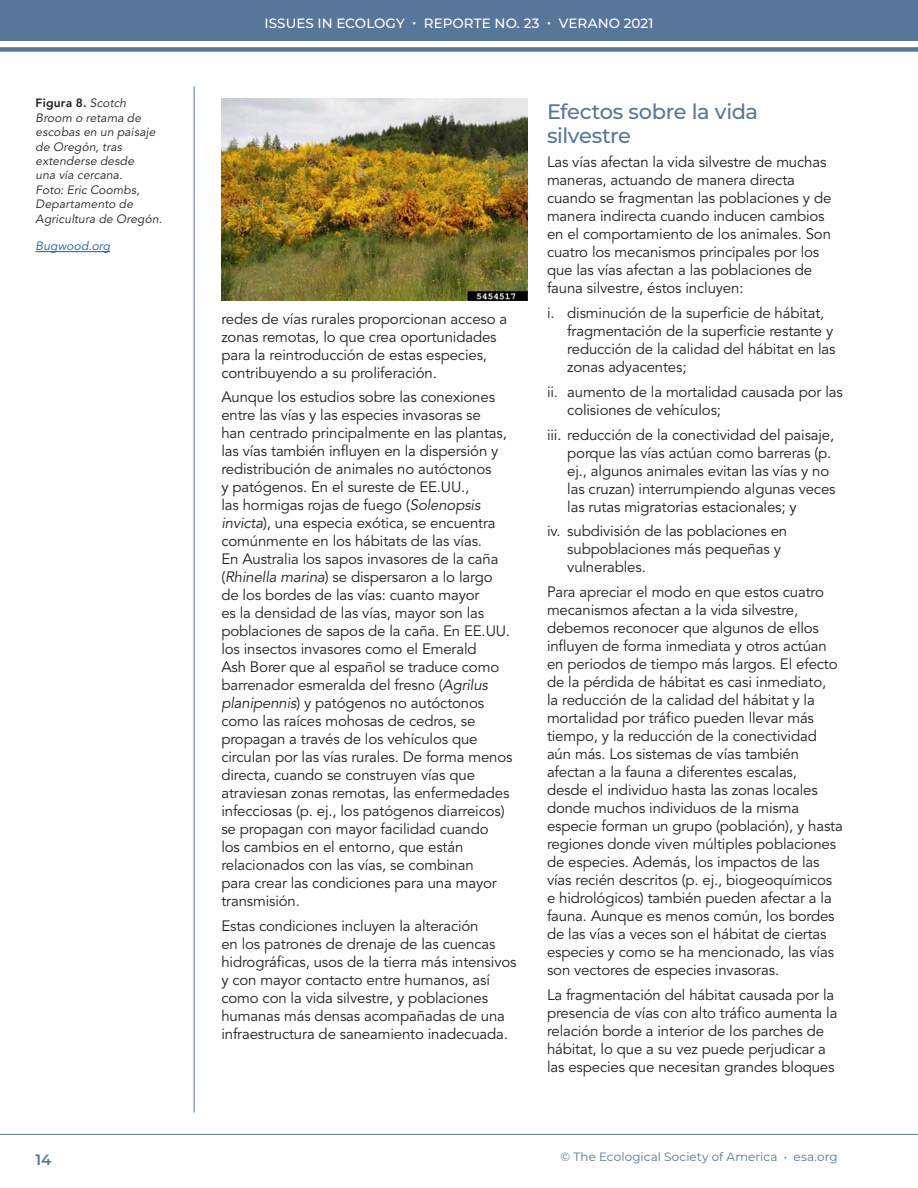
<style>
.page{position:relative;width:918px;height:1188px;background:#fff}
.page>*{position:absolute;margin:0;border:0;box-sizing:border-box;transform-origin:0 0}
.t1{font:500 21px/24px "Montserrat";letter-spacing:-.02em;color:#587698}
.t2{font:15px/18px "Avenir LT Std";letter-spacing:-.01em;color:#231f20}
.t3{font:600 15px "Montserrat";color:#587698}
.t4{font:500 13.5px "Montserrat";letter-spacing:.01em;color:#fff}
.t5{font:italic 12px/14.4px "Avenir LT Std";letter-spacing:.015em;color:#231f20}
.t6{font:12px "Montserrat";letter-spacing:.005em;color:#587698}
.t7{font:italic 12px "Avenir LT Std";letter-spacing:.015em;color:#175d9e}
.s1{font-weight:800;font-style:normal}
.s2{font-style:italic}
</style>
<div class="page">
<div style="left:0;top:0;width:918px;height:41px;background:#587698"></div>
<div style="left:0;top:47px;width:918px;height:5px;background:#587698"></div>
<hr style="left:0;top:1134px;width:918px;height:1px;background:#587698">
<hr style="left:194px;top:86px;width:1px;height:1026px;background:#587698">
<img style="left:221px;top:98px;width:306px;height:203px">
<hr style="left:36px;top:251px;width:74px;height:1px;background:#175d9e">
<p class="t5" style="left:36px;top:96px;width:128px"><span class="s1">Figura 8.</span> Scotch<br>Broom o retama de escobas en un paisaje de Oregón, tras extenderse desde<br>una vía cercana.<br>Foto: Eric Coombs,<br>Departamento de<br>Agricultura de Oregón.</p>
<p class="t7" style="left:36px;top:239px;width:76px">Bugwood.org</p>
<p class="t3" style="left:36px;top:1149px;width:17px">14</p>
<p class="t4" style="left:264px;top:14px;width:391px">ISSUES IN ECOLOGY • REPORTE NO. 23 • VERANO 2021</p>
<p class="t2" style="left:221px;top:310px;width:287px">redes de vías rurales proporcionan acceso a zonas remotas, lo que crea oportunidades para la reintroducción de estas especies, contribuyendo a su proliferación.</p>
<p class="t2" style="left:221px;top:389px;width:293px">Aunque los estudios sobre las conexiones entre las vías y las especies invasoras se<br>han centrado principalmente en las plantas, las vías también influyen en la dispersión y redistribución de animales no autóctonos<br>y patógenos. En el sureste de EE.UU.,<br>las hormigas rojas de fuego (<span class="s2">Solenopsis invicta</span>), una especia exótica, se encuentra comúnmente en los hábitats de las vías.<br>En Australia los sapos invasores de la caña (<span class="s2">Rhinella marina</span>) se dispersaron a lo largo de los bordes de las vías: cuanto mayor<br>es la densidad de las vías, mayor son las poblaciones de sapos de la caña. En EE.UU. los insectos invasores como el Emerald<br>Ash Borer que al español se traduce como barrenador esmeralda del fresno (<span class="s2">Agrilus planipennis</span>) y patógenos no autóctonos como las raíces mohosas de cedros, se propagan a través de los vehículos que circulan por las vías rurales. De forma menos directa, cuando se construyen vías que atraviesan zonas remotas, las enfermedades infecciosas (p. ej., los patógenos diarreicos) se propagan con mayor facilidad cuando<br>los cambios en el entorno, que están relacionados con las vías, se combinan<br>para crear las condiciones para una mayor transmisión.</p>
<p class="t2" style="left:221px;top:917px;width:297px">Estas condiciones incluyen la alteración<br>en los patrones de drenaje de las cuencas hidrográficas, usos de la tierra más intensivos y con mayor contacto entre humanos, así como con la vida silvestre, y poblaciones humanas más densas acompañadas de una infraestructura de saneamiento inadecuada.</p>
<p class="t1" style="left:547px;top:98px;width:213px">Efectos sobre la vida silvestre</p>
<p class="t2" style="left:547px;top:154px;width:286px">Las vías afectan la vida silvestre de muchas maneras, actuando de manera directa cuando se fragmentan las poblaciones y de manera indirecta cuando inducen cambios en el comportamiento de los animales. Son cuatro los mecanismos principales por los que las vías afectan a las poblaciones de fauna silvestre, éstos incluyen:</p>
<p class="t2" style="left:567px;top:304px;width:270px;text-indent:-20px">i. disminución de la superficie de hábitat, fragmentación de la superficie restante y reducción de la calidad del hábitat en las zonas adyacentes;</p>
<p class="t2" style="left:567px;top:383px;width:277px;text-indent:-20px">ii. aumento de la mortalidad causada por las colisiones de vehículos;</p>
<p class="t2" style="left:567px;top:426px;width:270px;text-indent:-20px">iii. reducción de la conectividad del paisaje, porque las vías actúan como barreras (p. ej., algunos animales evitan las vías y no las cruzan) interrumpiendo algunas veces las rutas migratorias estacionales; y</p>
<p class="t2" style="left:567px;top:523px;width:221px;text-indent:-20px">iv. subdivisión de las poblaciones en subpoblaciones más pequeñas y vulnerables.</p>
<p class="t2" style="left:547px;top:583px;width:297px">Para apreciar el modo en que estos cuatro mecanismos afectan a la vida silvestre, debemos reconocer que algunos de ellos influyen de forma inmediata y otros actúan en periodos de tiempo más largos. El efecto de la pérdida de hábitat es casi inmediato,<br>la reducción de la calidad del hábitat y la mortalidad por tráfico pueden llevar más tiempo, y la reducción de la conectividad aún más. Los sistemas de vías también afectan a la fauna a diferentes escalas,<br>desde el individuo hasta las zonas locales donde muchos individuos de la misma especie forman un grupo (población), y hasta regiones donde viven múltiples poblaciones de especies. Además, los impactos de las vías recién descritos (p. ej., biogeoquímicos e hidrológicos) también pueden afectar a la fauna. Aunque es menos común, los bordes de las vías a veces son el hábitat de ciertas especies y como se ha mencionado, las vías son vectores de especies invasoras.</p>
<p class="t2" style="left:547px;top:986px;width:292px">La fragmentación del hábitat causada por la presencia de vías con alto tráfico aumenta la relación borde a interior de los parches de hábitat, lo que a su vez puede perjudicar a las especies que necesitan grandes bloques</p>
<p class="t6" style="left:561px;top:1148px;width:279px">© The Ecological Society of America • esa.org</p>
</div>
